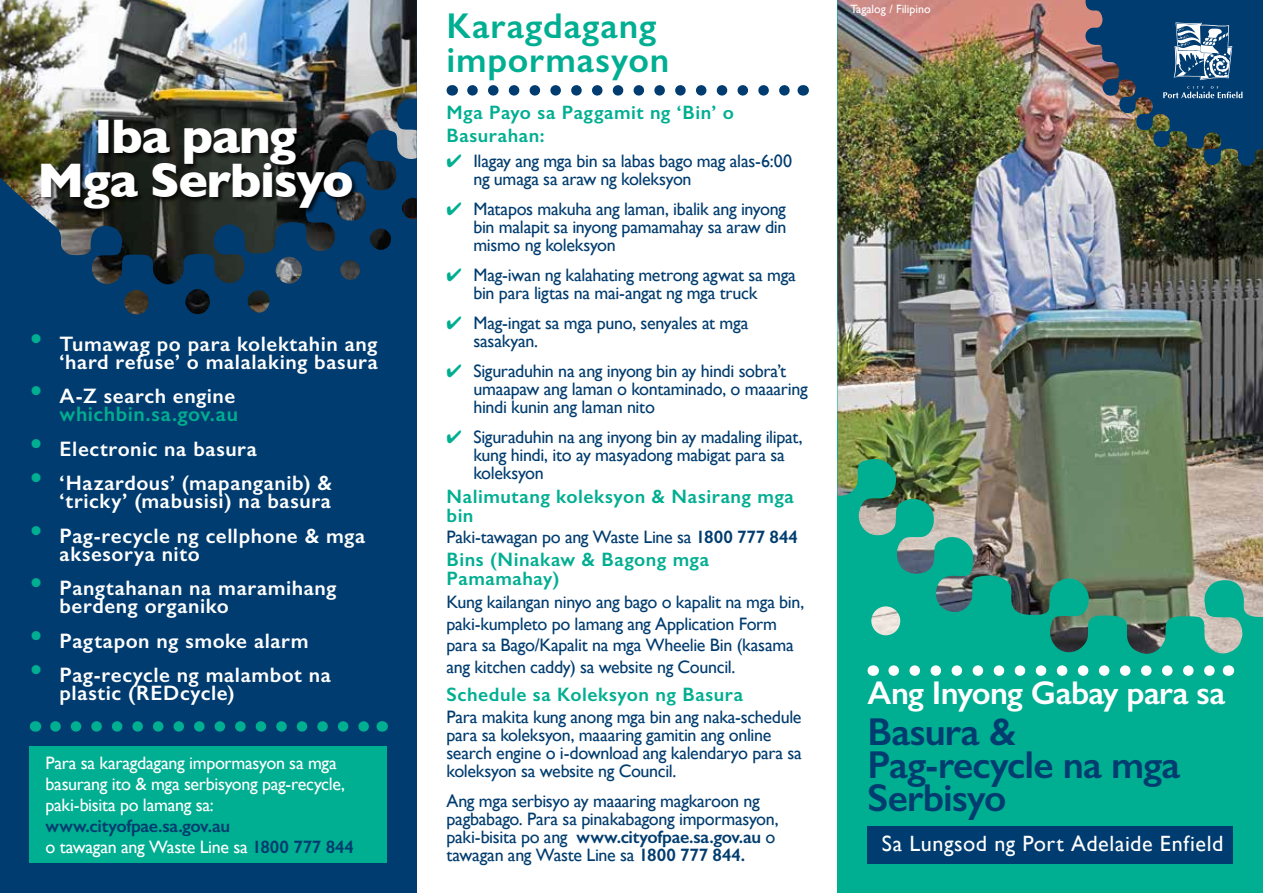
<style>
.page{position:relative;width:1263px;height:893px;background:#fff}
.page>*{position:absolute;margin:0;border:0;box-sizing:border-box;transform-origin:0 0}
.t1{font:700 49.5px/43.7px "Gill Sans";letter-spacing:-.03em;color:#fff;text-align:center}
.t2{font:600 39px/33px "Gill Sans";letter-spacing:-.02em;color:#003c6f}
.t3{font:600 36px/34.5px "Gill Sans";letter-spacing:.025em;color:#00ae91}
.t4{font:600 33px "Gill Sans";letter-spacing:-.02em;color:#fff}
.t5{font:22.05px "Gill Sans";letter-spacing:.025em;color:#fff}
.t6{font:600 21px/18px "Gill Sans";letter-spacing:.025em;color:#fff}
.t7{font:600 21px/18px "Gill Sans";letter-spacing:.025em;color:#00ae91;text-align:right}
.t8{font:600 19.5px/19.5px "Gill Sans";letter-spacing:.03em;color:#00ae91}
.t9{font:18px/18px "Gill Sans";letter-spacing:-.02em;color:#003c6f}
.t10{font:18px/21px "Gill Sans";letter-spacing:-.015em;color:#fff}
.t11{font:600 18px/21px "Gill Sans";letter-spacing:-.015em;color:#003c6f}
.t12{font:12px "Gill Sans";color:#fff}
.s1{font-weight:400;font-size:36px;color:#00ae91}
.s2{font-weight:400;font-size:36px}
.s3{color:#fff}
.s4{font-weight:400;color:#fff}
.s5{color:#00ae91}
.s6{font-weight:600}
</style>
<div class="page">
<div style="left:837px;top:0;width:426px;height:893px;background:#00ae91"></div>
<img style="left:837px;top:0;width:426px;height:654px">
<div style="left:0;top:0;width:417px;height:893px;background:#003c6f"></div>
<img style="left:0;top:0;width:417px;height:285px">
<div style="left:41px;top:119px;width:317px;height:96px;background:#000;opacity:.75"></div>
<svg style="left:472px;top:85px;width:318px;height:11px"></svg>
<svg style="left:55px;top:721px;width:314px;height:11px"></svg>
<svg style="left:894px;top:665px;width:321px;height:11px"></svg>
<img style="left:1084px;top:0;width:179px;height:167px">
<div style="left:867px;top:826px;width:366px;height:37px;background:#003c6f"></div>
<div style="left:30px;top:746px;width:357px;height:117px;background:#00ae91"></div>
<img style="left:871px;top:606px;width:29px;height:29px;border-radius:14px">
<h1 class="t1" style="left:37px;top:113px;width:318px">Iba pang<br>Mga Serbisyo</h1>
<p class="t6" style="left:30px;top:334px;width:350px;text-align:right"><span class="s1">•</span> Tumawag po para kolektahin ang ‘hard refuse’ o malalaking basura</p>
<p class="t7" style="left:30px;top:387px;width:210px"><span class="s2">•</span> <span class="s3">A-Z search engine </span>whichbin.sa.gov.au</p>
<p class="t6" style="left:30px;top:439px;width:229px"><span class="s1">•</span> Electronic na basura</p>
<p class="t6" style="left:30px;top:474px;width:304px;text-align:right"><span class="s1">•</span> ‘Hazardous’ (mapanganib) &amp; ‘tricky’ (mabusisi) na basura</p>
<p class="t6" style="left:60px;top:526px;width:307px;text-indent:-30px"><span class="s1">•</span> Pag-recycle ng cellphone &amp; mga aksesorya nito</p>
<p class="t6" style="left:60px;top:579px;width:278px;text-indent:-30px"><span class="s1">•</span> Pangtahanan na maramihang berdeng organiko</p>
<p class="t6" style="left:30px;top:632px;width:280px"><span class="s1">•</span> Pagtapon ng smoke alarm</p>
<p class="t6" style="left:60px;top:666px;width:273px;text-indent:-30px"><span class="s1">•</span> Pag-recycle ng malambot na plastic (REDcycle)</p>
<p class="t10" style="left:45px;top:752px;width:301px">Para sa karagdagang impormasyon sa mga basurang ito &amp; mga serbisyong pag-recycle, paki-bisita po lamang sa:</p>
<p class="t11" style="left:45px;top:815px;width:310px">www.cityofpae.sa.gov.au<br><span class="s4">o tawagan ang Waste Line sa</span> 1800 777 844</p>
<h3 class="t3" style="left:446px;top:8px;width:224px">Karagdagang impormasyon</h3>
<p class="t8" style="left:446px;top:100px;width:289px;line-height:23.4px">Mga Payo sa Paggamit ng ‘Bin’ o<br>Basurahan:</p>
<p class="t9" style="left:473px;top:152px;width:320px;text-indent:-27px"><span class="s5">✔</span> Ilagay ang mga bin sa labas bago mag alas-6:00 ng umaga sa araw ng koleksyon</p>
<p class="t9" style="left:473px;top:200px;width:315px;text-align:justify;text-indent:-27px"><span class="s5">✔</span> Matapos makuha ang laman, ibalik ang inyong bin malapit sa inyong pamamahay sa araw din mismo ng koleksyon</p>
<p class="t9" style="left:473px;top:266px;width:324px;text-indent:-27px"><span class="s5">✔</span> Mag-iwan ng kalahating metrong agwat sa mga bin para ligtas na mai-angat ng mga truck</p>
<p class="t9" style="left:473px;top:314px;width:276px;text-indent:-27px"><span class="s5">✔</span> Mag-ingat sa mga puno, senyales at mga sasakyan.</p>
<p class="t9" style="left:473px;top:362px;width:336px;text-indent:-27px"><span class="s5">✔</span> Siguraduhin na ang inyong bin ay hindi sobra’t umaapaw ang laman o kontaminado, o maaaring hindi kunin ang laman nito</p>
<p class="t9" style="left:473px;top:428px;width:331px;text-indent:-27px"><span class="s5">✔</span> Siguraduhin na ang inyong bin ay madaling ilipat, kung hindi, ito ay masyadong mabigat para sa koleksyon</p>
<p class="t8" style="left:446px;top:486px;width:349px">Nalimutang koleksyon &amp; Nasirang mga bin</p>
<p class="t8" style="left:446px;top:549px;width:264px">Bins (Ninakaw &amp; Bagong mga<br>Pamamahay)</p>
<p class="t9" style="left:446px;top:528px;width:353px">Paki-tawagan po ang Waste Line sa <span class="s6">1800 777 844</span></p>
<p class="t9" style="left:446px;top:591px;width:359px;line-height:21.6px">Kung kailangan ninyo ang bago o kapalit na mga bin, paki-kumpleto po lamang ang Application Form para sa Bago/Kapalit na mga Wheelie Bin (kasama ang kitchen caddy) sa website ng Council.</p>
<p class="t9" style="left:446px;top:708px;width:357px">Para makita kung anong mga bin ang naka-schedule para sa koleksyon, maaaring gamitin ang online search engine o i-download ang kalendaryo para sa koleksyon sa website ng Council.</p>
<p class="t9" style="left:446px;top:792px;width:334px">Ang mga serbisyo ay maaaring magkaroon ng pagbabago. Para sa pinakabagong impormasyon, paki-bisita po ang <span class="s6">www.cityofpae.sa.gov.au</span> o tawagan ang Waste Line sa <span class="s6">1800 777 844.</span></p>
<p class="t8" style="left:446px;top:684px;width:298px">Schedule sa Koleksyon ng Basura</p>
<p class="t12" style="left:850px;top:1px;width:82px">Tagalog / Filipino</p>
<h3 class="t4" style="left:867px;top:673px;width:359px">Ang Inyong Gabay para sa</h3>
<h2 class="t2" style="left:867px;top:715px;width:314px">Basura &amp;<br>Pag-recycle na mga<br>Serbisyo</h2>
<p class="t5" style="left:882px;top:831px;width:343px">Sa Lungsod ng Port Adelaide Enfield</p>
</div>
